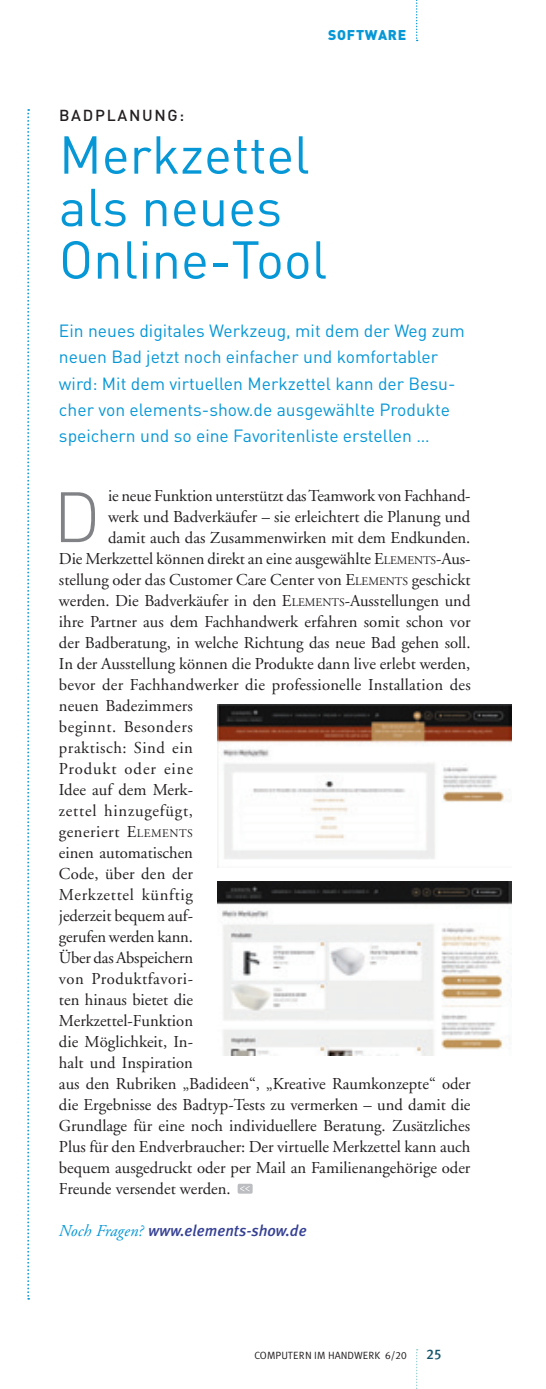
<style>
.page{position:relative;width:546px;height:1389px;background:#fff}
.page>*{position:absolute;margin:0;border:0;box-sizing:border-box;transform-origin:0 0}
.Initale{font:300 70px "DINOT";color:#808285}
.Subheads_versal{font:52.5px "DINOT";color:#0697d7}
._3_Fließtext{font:17.5px/26.2px "DINOT";color:#0697d7}
._3_Fließtext-2{font:16.62px "Adobe Garamond LT";color:#231f20}
._3_Fließtext-3{font:16.62px "Adobe Garamond LT";letter-spacing:.045em;color:#231f20}
._3_Fließtext-4{font:16.62px "Adobe Garamond LT";letter-spacing:.035em;color:#231f20}
._3_Fließtext-5{font:16.62px "Adobe Garamond LT";letter-spacing:.03em;color:#231f20}
._3_Fließtext-6{font:16.62px "Adobe Garamond LT";letter-spacing:.055em;color:#231f20}
.Frage{font:italic 500 15.75px "Meta Plus";color:#364194}
.Overline_schwarz{font:500 15.75px "DINOT";letter-spacing:.11em;color:#231f20}
._2_Einleitung_10_pt{font:900 14px "DINOT";letter-spacing:.05em;color:#0697d7}
._3_Fließtext-7{font:14px "Meta Plus Medium Caps";color:#16556c}
._2_Einleitung_10_pt-2{font:10.5px "Meta Plus Normal Caps";color:#231f20}
.s1{font-style:inherit}
.s2{font-size:11.72px}
.s3{font-family:"Adobe Garamond LT";font-weight:400;font-size:16.62px;color:#0697d7}
</style>
<div class="page">
<svg style="left:416px;top:0;width:1px;height:41px"></svg>
<svg style="left:416px;top:1349px;width:1px;height:40px"></svg>
<div style="left:237px;top:1184px;width:15px;height:10px;background:#bcbdc0;border-radius:2px"></div>
<svg style="left:240px;top:1186px;width:9px;height:5px"></svg>
<img style="left:218px;top:882px;width:294px;height:173px">
<img style="left:218px;top:705px;width:294px;height:162px">
<svg style="left:27px;top:109px;width:2px;height:1191px"></svg>
<p class="_2_Einleitung_10_pt" style="left:328px;top:26px;width:79px">SOFTWARE</p>
<p class="Overline_schwarz" style="left:59px;top:105px;width:127px">BADPLANUNG:</p>
<p class="Subheads_versal" style="left:59px;top:119px;width:252px">Merkzettel</p>
<p class="Subheads_versal" style="left:59px;top:172px;width:225px">als neues</p>
<p class="Subheads_versal" style="left:59px;top:224px;width:270px">Online-Tool</p>
<p class="_3_Fließtext" style="left:59px;top:317px;width:407px">Ein neues digitales Werkzeug, mit dem der Weg zum neuen Bad jetzt noch einfacher und komfortabler wird: Mit dem virtuellen Merkzettel kann der Besu&shy;cher von elements-show.de ausgewählte Produkte speichern und so eine Favoritenliste erstellen …</p>
<p class="_3_Fließtext-2" style="left:108px;top:486px;width:364px">ie neue Funktion unterstützt das Teamwork von Fachhand-</p>
<p class="_3_Fließtext-2" style="left:108px;top:507px;width:364px">werk und Badverkäufer – sie erleichtert die Planung und</p>
<p class="_3_Fließtext-2" style="left:108px;top:528px;width:364px">damit auch das Zusammenwirken mit dem Endkunden.</p>
<p class="_3_Fließtext-2" style="left:59px;top:549px;width:413px">Die Merkzettel können direkt an eine ausgewählte <span class="s1">E</span><span class="s2">LEMENTS</span>-Aus-</p>
<p class="_3_Fließtext-2" style="left:59px;top:570px;width:413px">stellung oder das Customer Care Center von <span class="s1">E</span><span class="s2">LEMENTS</span> geschickt</p>
<p class="_3_Fließtext-2" style="left:59px;top:591px;width:413px">werden. Die Badverkäufer in den <span class="s1">E</span><span class="s2">LEMENTS</span>-Ausstellungen und</p>
<p class="_3_Fließtext-2" style="left:59px;top:612px;width:413px">ihre Partner aus dem Fachhandwerk erfahren somit schon vor</p>
<p class="_3_Fließtext-2" style="left:59px;top:633px;width:413px">der Badberatung, in welche Richtung das neue Bad gehen soll.</p>
<p class="_3_Fließtext-2" style="left:59px;top:654px;width:413px">In der Ausstellung können die Produkte dann live erlebt werden,</p>
<p class="_3_Fließtext-2" style="left:59px;top:675px;width:413px">bevor der Fachhandwerker die professionelle Installation des</p>
<p class="_3_Fließtext-2" style="left:59px;top:696px;width:135px">neuen Badezimmers</p>
<p class="_3_Fließtext-4" style="left:59px;top:717px;width:135px">beginnt. Besonders</p>
<p class="_3_Fließtext-5" style="left:59px;top:738px;width:135px">praktisch: Sind ein</p>
<p class="_3_Fließtext-6" style="left:59px;top:759px;width:135px">Produkt oder eine</p>
<p class="_3_Fließtext-2" style="left:59px;top:780px;width:135px">Idee auf dem Merk-</p>
<p class="_3_Fließtext-3" style="left:59px;top:801px;width:135px">zettel hinzugefügt,</p>
<p class="_3_Fließtext-5" style="left:59px;top:822px;width:135px">generiert <span class="s1">E</span><span class="s2">LEMENTS</span></p>
<p class="_3_Fließtext-2" style="left:59px;top:843px;width:135px">einen automatischen</p>
<p class="_3_Fließtext-2" style="left:59px;top:864px;width:135px">Code, über den der</p>
<p class="_3_Fließtext-3" style="left:59px;top:885px;width:135px">Merkzettel künftig</p>
<p class="_3_Fließtext-2" style="left:59px;top:906px;width:135px">jederzeit bequem auf-</p>
<p class="_3_Fließtext-2" style="left:59px;top:927px;width:135px">gerufen werden kann.</p>
<p class="_3_Fließtext-2" style="left:59px;top:948px;width:136px">Über das Abspeichern</p>
<p class="_3_Fließtext-4" style="left:59px;top:969px;width:135px">von Produktfavori-</p>
<p class="_3_Fließtext-2" style="left:59px;top:990px;width:135px">ten hinaus bietet die</p>
<p class="_3_Fließtext-2" style="left:59px;top:1011px;width:136px">Merkzettel-Funktion</p>
<p class="_3_Fließtext-2" style="left:59px;top:1032px;width:135px">die Möglichkeit, In-</p>
<p class="_3_Fließtext-2" style="left:59px;top:1053px;width:135px">halt und Inspiration</p>
<p class="_3_Fließtext-2" style="left:59px;top:1074px;width:413px">aus den Rubriken „Badideen“, „Kreative Raumkonzepte“ oder</p>
<p class="_3_Fließtext-2" style="left:59px;top:1095px;width:413px">die Ergebnisse des Badtyp-Tests zu vermerken – und damit die</p>
<p class="_3_Fließtext-2" style="left:59px;top:1116px;width:412px">Grundlage für eine noch individuellere Beratung. Zusätzliches</p>
<p class="_3_Fließtext-2" style="left:59px;top:1137px;width:413px">Plus für den Endverbraucher: Der virtuelle Merkzettel kann auch</p>
<p class="_3_Fließtext-2" style="left:59px;top:1158px;width:413px">bequem ausgedruckt oder per Mail an Familienangehörige oder</p>
<p class="_3_Fließtext-2" style="left:59px;top:1179px;width:173px">Freunde versendet werden.</p>
<p class="Frage" style="left:59px;top:1221px;width:249px"><span class="s3">Noch Fragen?</span> www.elements-show.de</p>
<p class="Initale" style="left:53px;top:469px;width:49px">D</p>
<p class="_2_Einleitung_10_pt-2" style="left:254px;top:1349px;width:154px">COMPUTERN IM HANDWERK 6/20</p>
<p class="_3_Fließtext-7" style="left:426px;top:1346px;width:16px">25</p>
</div>
